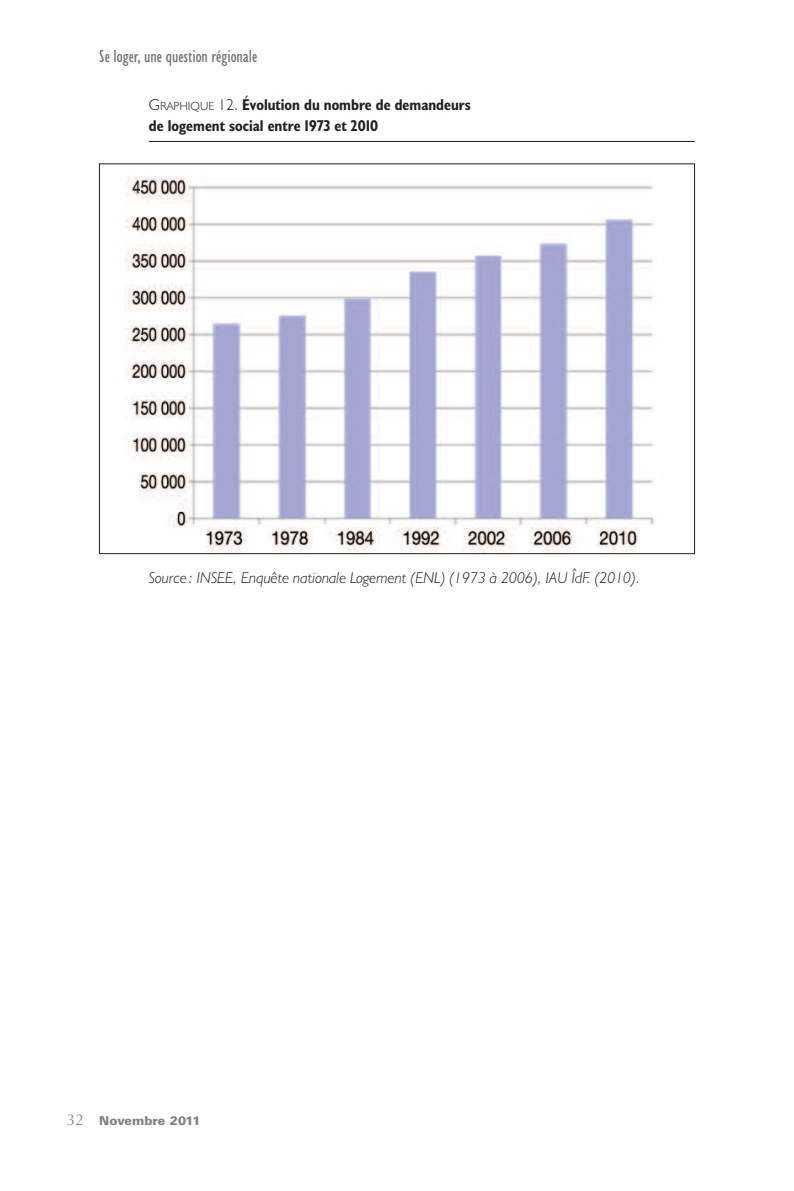
<style>
.page{position:relative;width:794px;height:1191px;background:#fff}
.page>*{position:absolute;margin:0;border:0;box-sizing:border-box;transform-origin:0 0}
.t1{font:condensed 17.5px "Humanist 521 BT";color:#6c6d70}
.t2{font:700 condensed 15.75px/21px "Humanist 521 BT";color:#231f20}
.t3{font:italic 300 15.75px "Humanist 521 BT";color:#231f20}
.t4{font:15.75px "Optima";color:#8a8c8f}
.t5{font:900 12.25px "Univers";color:#808285}
.s1{font-weight:300;font-stretch:normal}
.s2{font-weight:300;font-stretch:normal;font-size:11.9px}
</style>
<div class="page">
<hr style="left:149px;top:141px;width:545px;height:1px;background:#231f20">
<img style="left:125px;top:176px;width:530px;height:376px">
<p class="t1" style="left:99px;top:50px;width:160px">Se loger, une question régionale</p>
<p class="t2" style="left:149px;top:96px;width:324px"><span class="s1">G</span><span class="s2">RAPHIQUE</span> <span class="s1">12.</span> Évolution du nombre de demandeurs de logement social entre 1973 et 2010</p>
<p class="t3" style="left:149px;top:572px;width:492px">Source : INSEE, Enquête nationale Logement (ENL) (1973 à 2006), IAU ÎdF. (2010).</p>
<p class="t4" style="left:67px;top:1113px;width:19px">32</p>
<p class="t5" style="left:99px;top:1116px;width:103px">Novembre 2011</p>
</div>
